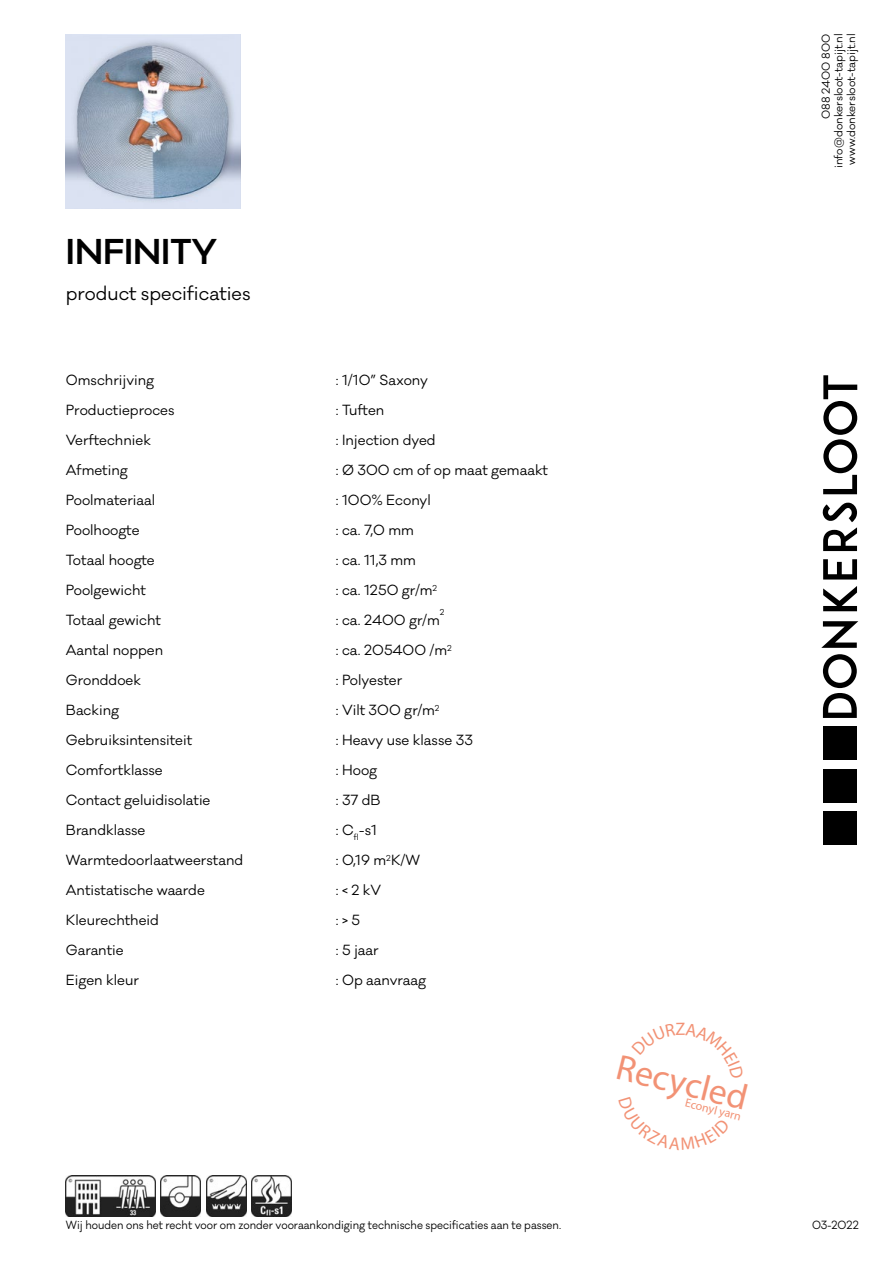
<style>
.page{position:relative;width:893px;height:1263px;background:#fff}
.page>*{position:absolute;margin:0;border:0;box-sizing:border-box;transform-origin:0 0}
.t1{font:36px "Myriad Pro";color:#f29275}
.t2{font:600 33px "Galano Classic";color:#000}
.t3{font:18px "Galano Classic";color:#000}
.t4{font:13.5px "Galano Classic";color:#000}
.t5{font:12px "Myriad Pro";color:#f29275}
.t6{font:10.95px "Galano Classic";color:#000;scale:.94 1}
.t7{font:10.5px/12.6px "Galano Classic";color:#000;text-align:right}
.t8{font:7.8px "Galano Classic";color:#000}
</style>
<div class="page">
<svg style="left:823px;top:654px;width:34px;height:64px"></svg>
<svg style="left:821px;top:621px;width:37px;height:27px"></svg>
<svg style="left:823px;top:586px;width:34px;height:25px"></svg>
<svg style="left:823px;top:559px;width:34px;height:20px"></svg>
<svg style="left:822px;top:502px;width:35px;height:49px"></svg>
<svg style="left:823px;top:375px;width:34px;height:119px"></svg>
<div style="left:823px;top:811px;width:34px;height:34px;background:#000"></div>
<div style="left:823px;top:769px;width:34px;height:34px;background:#000"></div>
<div style="left:823px;top:726px;width:34px;height:34px;background:#000"></div>
<img style="left:66px;top:34px;width:174px;height:174px">
<img style="left:66px;top:1176px;width:89px;height:40px">
<img style="left:160px;top:1176px;width:41px;height:40px">
<img style="left:206px;top:1176px;width:41px;height:40px">
<img style="left:251px;top:1176px;width:41px;height:40px">
<h2 class="t2" style="left:66px;top:230px;width:153px">INFINITY</h2>
<h3 class="t3" style="left:66px;top:282px;width:186px">product specificaties</h3>
<p class="t4" style="left:66px;top:371px;width:90px">Omschrijving</p>
<p class="t4" style="left:336px;top:371px;width:94px">: 1/10” Saxony</p>
<p class="t4" style="left:66px;top:401px;width:110px">Productieproces</p>
<p class="t4" style="left:336px;top:401px;width:50px">: Tuften</p>
<p class="t4" style="left:66px;top:431px;width:87px">Verftechniek</p>
<p class="t4" style="left:336px;top:431px;width:101px">: Injection dyed</p>
<p class="t4" style="left:66px;top:461px;width:64px">Afmeting</p>
<p class="t4" style="left:336px;top:461px;width:214px">: Ø 300 cm of op maat gemaakt</p>
<p class="t4" style="left:66px;top:491px;width:91px">Poolmateriaal</p>
<p class="t4" style="left:336px;top:491px;width:96px">: 100% Econyl</p>
<p class="t4" style="left:66px;top:521px;width:75px">Poolhoogte</p>
<p class="t4" style="left:336px;top:521px;width:80px">: ca. 7,0 mm</p>
<p class="t4" style="left:66px;top:551px;width:90px">Totaal hoogte</p>
<p class="t4" style="left:336px;top:551px;width:82px">: ca. 11,3 mm</p>
<p class="t4" style="left:66px;top:581px;width:81px">Poolgewicht</p>
<p class="t4" style="left:336px;top:581px;width:103px">: ca. 1250 gr/m<sup>2</sup></p>
<p class="t4" style="left:66px;top:611px;width:97px">Totaal gewicht</p>
<p class="t4" style="left:336px;top:611px;width:105px">: ca. 2400 gr/m</p>
<p class="t8" style="left:440px;top:607px;width:6px">2</p>
<p class="t4" style="left:66px;top:641px;width:99px">Aantal noppen</p>
<p class="t4" style="left:336px;top:641px;width:117px">: ca. 205400 /m<sup>2</sup></p>
<p class="t4" style="left:66px;top:671px;width:77px">Gronddoek</p>
<p class="t4" style="left:336px;top:671px;width:68px">: Polyester</p>
<p class="t4" style="left:66px;top:701px;width:55px">Backing</p>
<p class="t4" style="left:336px;top:701px;width:105px">: Vilt 300 gr/m<sup>2</sup></p>
<p class="t4" style="left:66px;top:731px;width:128px">Gebruiksintensiteit</p>
<p class="t4" style="left:336px;top:731px;width:139px">: Heavy use klasse 33</p>
<p class="t4" style="left:66px;top:761px;width:98px">Comfortklasse</p>
<p class="t4" style="left:336px;top:761px;width:43px">: Hoog</p>
<p class="t4" style="left:66px;top:791px;width:146px">Contact geluidisolatie</p>
<p class="t4" style="left:336px;top:791px;width:46px">: 37 dB</p>
<p class="t4" style="left:66px;top:821px;width:81px">Brandklasse</p>
<p class="t4" style="left:336px;top:821px;width:43px">: C<sub>fl</sub>-s1</p>
<p class="t4" style="left:66px;top:851px;width:179px">Warmtedoorlaatweerstand</p>
<p class="t4" style="left:336px;top:851px;width:86px">: 0,19 m<sup>2</sup>K/W</p>
<p class="t4" style="left:66px;top:881px;width:141px">Antistatische waarde</p>
<p class="t4" style="left:336px;top:881px;width:47px">: &lt; 2 kV</p>
<p class="t4" style="left:66px;top:911px;width:95px">Kleurechtheid</p>
<p class="t4" style="left:336px;top:911px;width:26px">: &gt; 5</p>
<p class="t4" style="left:66px;top:941px;width:59px">Garantie</p>
<p class="t4" style="left:336px;top:941px;width:44px">: 5 jaar</p>
<p class="t4" style="left:66px;top:971px;width:75px">Eigen kleur</p>
<p class="t4" style="left:336px;top:971px;width:92px">: Op aanvraag</p>
<h1 class="t1" style="left:622px;top:1045px;width:135px;rotate:14deg">Recycled</h1>
<p class="t5" style="left:687px;top:1095px;width:59px;rotate:14deg">Econyl yarn</p>
<p class="t7" style="left:820px;top:168px;width:136px;rotate:-90deg">088 2400 800 info@donkersloot-tapijt.nl www.donkersloot-tapijt.nl</p>
<p class="t6" style="left:66px;top:1218px;width:528px">Wij houden ons het recht voor om zonder vooraankondiging technische specificaties aan te passen.</p>
<p class="t6" style="left:812px;top:1218px;width:51px">03-2022</p>
</div>
